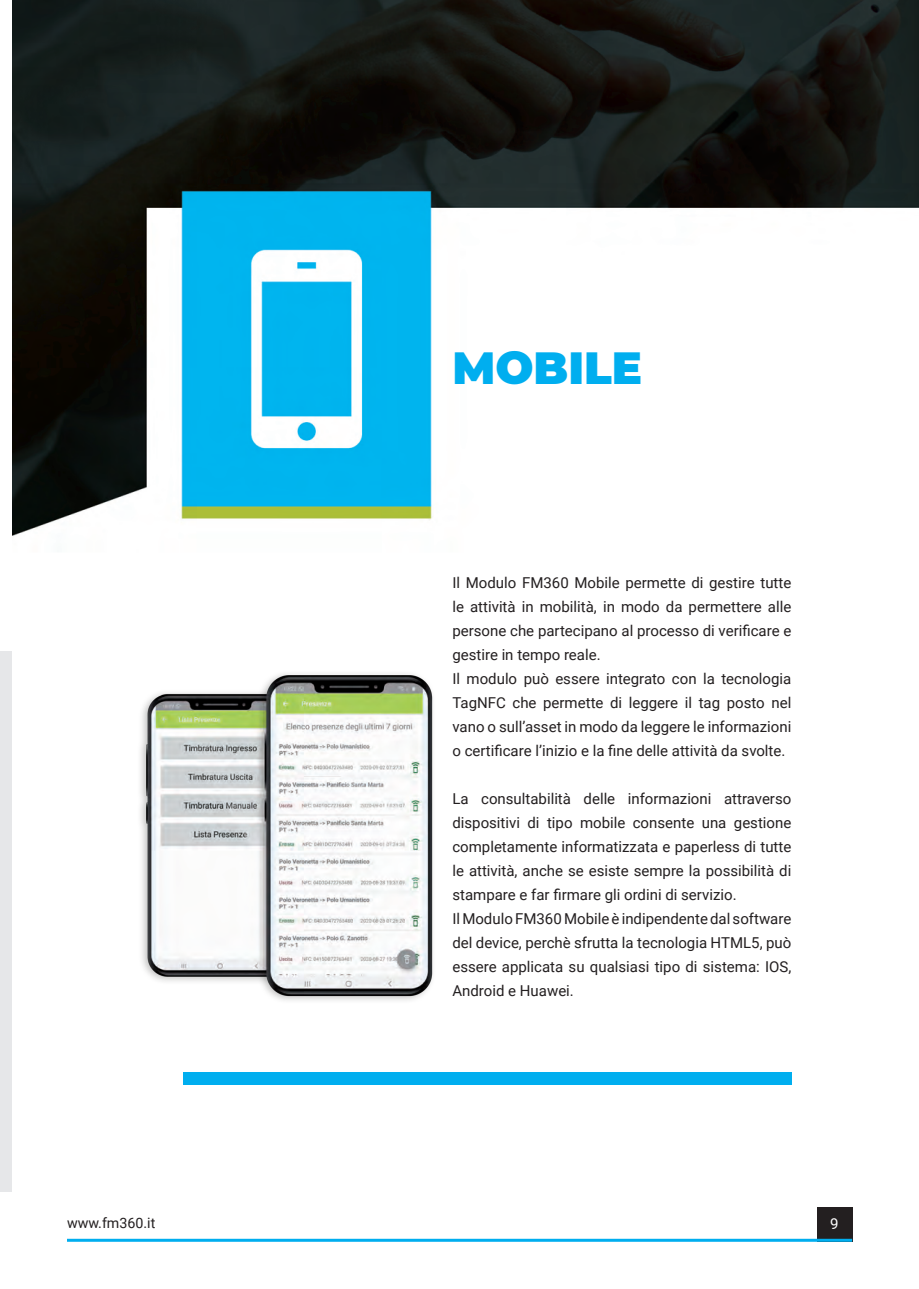
<style>
.page{position:relative;width:919px;height:1289px;background:#fff}
.page>*{position:absolute;margin:0;border:0;box-sizing:border-box;transform-origin:0 0}
.t1{font:900 45px "Montserrat";color:#00aeef}
.t2{font:15px/24px "Roboto";color:#231f20;text-align:justify}
.t3{font:15px "Roboto";color:#fff}
.t4{font:14.25px "Roboto";color:#231f20}
</style>
<div class="page">
<div style="left:0;top:651px;width:13px;height:540px;background:#e6e7e9"></div>
<img style="left:13px;top:0;width:905px;height:1242px">
<img style="left:119px;top:666px;width:329px;height:338px">
<div style="left:183px;top:1071px;width:608px;height:13px;background:#00aeef"></div>
<div style="left:817px;top:1206px;width:35px;height:35px;background:#231f20"></div>
<hr style="left:67px;top:1238px;width:785px;height:3px;background:#00aeef">
<p class="t1" style="left:452px;top:334px;width:191px">MOBILE</p>
<p class="t2" style="left:452px;top:570px;width:340px">Il Modulo FM360 Mobile permette di gestire tutte le attività in mobilità, in modo da permettere alle persone che partecipano al processo di verificare e gestire in tempo reale.</p>
<p class="t2" style="left:452px;top:666px;width:340px">Il modulo può essere integrato con la tecnologia TagNFC che permette di leggere il tag posto nel vano o sull’asset in modo da leggere le informazioni o certificare l’inizio e la fine delle attività da svolte.</p>
<p class="t2" style="left:452px;top:786px;width:340px">La consultabilità delle informazioni attraverso dispositivi di tipo mobile consente una gestione completamente informatizzata e paperless di tutte le attività, anche se esiste sempre la possibilità di stampare e far firmare gli ordini di servizio.</p>
<p class="t2" style="left:452px;top:906px;width:340px">Il Modulo FM360 Mobile è indipendente dal software del device, perchè sfrutta la tecnologia HTML5, può essere applicata su qualsiasi tipo di sistema: IOS, Android e Huawei.</p>
<p class="t4" style="left:67px;top:1213px;width:90px">www.fm360.it</p>
<p class="t3" style="left:830px;top:1213px;width:10px">9</p>
</div>
